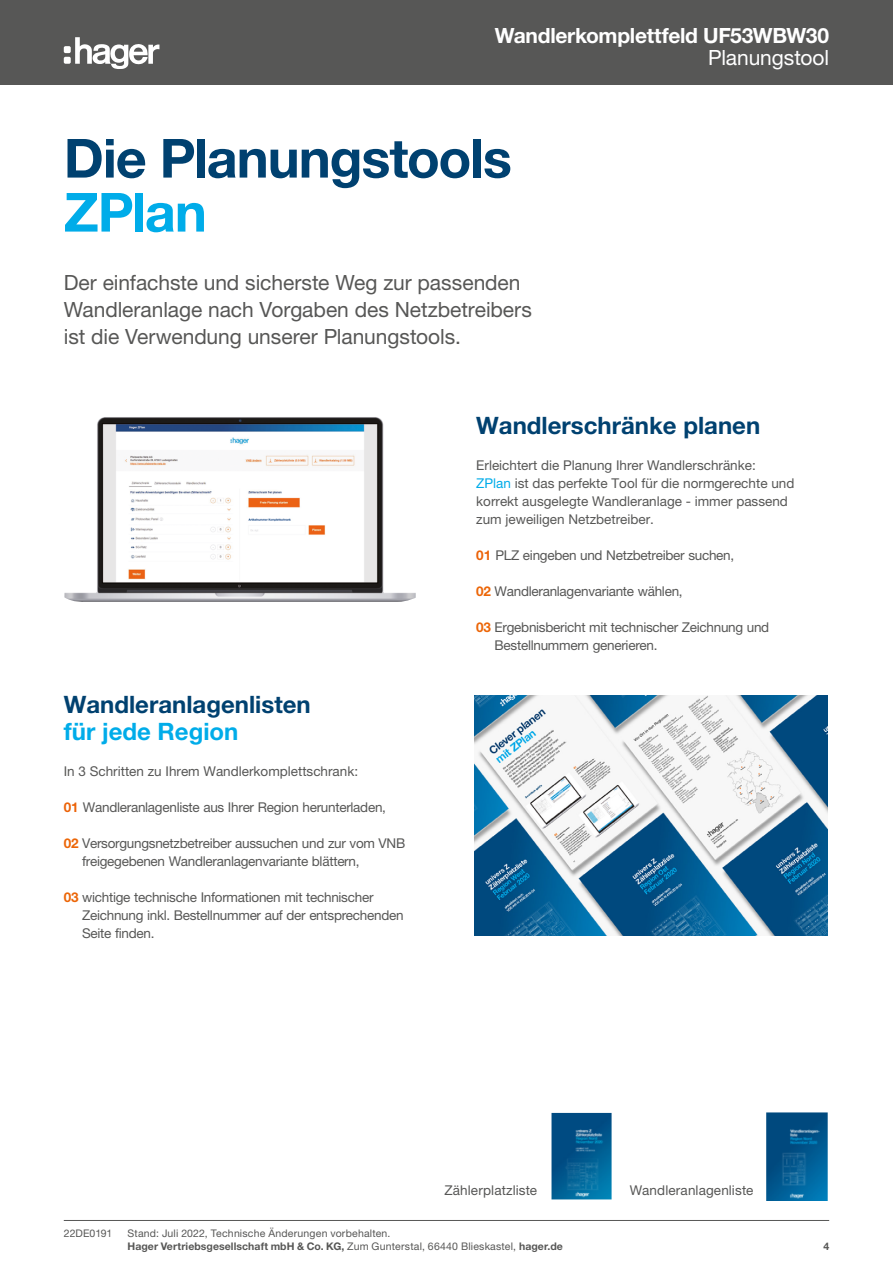
<style>
.page{position:relative;width:893px;height:1263px;background:#fff}
.page>*{position:absolute;margin:0;border:0;box-sizing:border-box;transform-origin:0 0}
.t1{font:700 54px "Helvetica Neue LTW1 G";letter-spacing:-.02em;color:#004170}
.t2{font:700 54px "Helvetica Neue LTW1 G";letter-spacing:-.02em;color:#00ace9}
.t3{font:700 24px "Helvetica Neue LTW1 G";color:#004170}
.t4{font:700 24px "Helvetica Neue LTW1 G";color:#00ace9}
.t5{font:21px/27px "Helvetica Neue LTW1 G";letter-spacing:-.005em;color:#575756}
.t6{font:700 21px "Helvetica Neue LTW1 G";letter-spacing:-.015em;color:#fff}
.t7{font:21px "Helvetica Neue LTW1 G";letter-spacing:-.005em;color:#fff}
.t8{font:13.5px/18px "Helvetica Neue LTW1 G";letter-spacing:-.02em;color:#575756}
.t9{font:13.5px/18px "Helvetica Neue LTW1 G";color:#575756}
.t10{font:13.5px "Helvetica Neue LTW1 G";letter-spacing:.01em;color:#575756}
.t11{font:10.5px/13.5px "Helvetica Neue LTW1 G";letter-spacing:.02em;color:#575756}
.t12{font:10.5px "Helvetica Neue LTW1 G";color:#575756}
.t13{font:700 10.5px "Helvetica Neue LTW1 G";color:#575756}
.s1{font-weight:700;color:#ec6309}
.s2{font-weight:700;color:#ec6608}
.s3{color:#00ace9}
.s4{font-weight:700}
</style>
<div class="page">
<img style="left:64px;top:417px;width:352px;height:185px">
<img style="left:474px;top:695px;width:353px;height:240px">
<div style="left:0;top:0;width:893px;height:85px;background:#575756"></div>
<svg style="left:64px;top:37px;width:95px;height:32px"></svg>
<hr style="left:64px;top:1220px;width:765px;height:1px;background:#575756">
<img style="left:766px;top:1112px;width:62px;height:89px">
<img style="left:551px;top:1112px;width:61px;height:88px">
<h3 class="t6" style="left:495px;top:23px;width:336px">Wandlerkomplettfeld UF53WBW30</h3>
<h3 class="t7" style="left:708px;top:45px;width:123px">Planungstool</h3>
<h1 class="t1" style="left:64px;top:125px;width:450px">Die Planungstools</h1>
<h1 class="t2" style="left:64px;top:179px;width:145px">ZPlan</h1>
<h3 class="t5" style="left:64px;top:269px;width:470px">Der einfachste und sicherste Weg zur passenden<br>Wandleranlage nach Vorgaben des Netzbetreibers ist die Verwendung unserer Planungstools.</h3>
<h2 class="t3" style="left:64px;top:690px;width:249px">Wandleranlagenlisten</h2>
<h2 class="t4" style="left:64px;top:717px;width:176px">für jede Region</h2>
<p class="t9" style="left:64px;top:762px;width:296px">In 3 Schritten zu Ihrem Wandlerkomplettschrank:</p>
<p class="t8" style="left:64px;top:798px;width:324px"><span class="s1">01</span> Wandleranlagenliste aus Ihrer Region herunterladen,</p>
<p class="t8" style="left:82px;top:834px;width:325px;text-indent:-18px"><span class="s2">02</span> Versorgungsnetzbetreiber aussuchen und zur vom VNB freigegebenen Wandleranlagenvariante blättern,</p>
<p class="t8" style="left:82px;top:888px;width:323px;text-indent:-18px"><span class="s2">03</span> wichtige technische Informationen mit technischer<br>Zeichnung inkl. Bestellnummer auf der entsprechenden<br>Seite finden.</p>
<h2 class="t3" style="left:476px;top:411px;width:285px">Wandlerschränke planen</h2>
<p class="t9" style="left:476px;top:456px;width:320px">Erleichtert die Planung Ihrer Wandlerschränke:<br><span class="s3">ZPlan</span> ist das perfekte Tool für die normgerechte und korrekt ausgelegte Wandleranlage - immer passend zum jeweiligen Netzbetreiber.</p>
<p class="t8" style="left:476px;top:546px;width:259px"><span class="s1">01</span> PLZ eingeben und Netzbetreiber suchen,</p>
<p class="t8" style="left:476px;top:582px;width:208px"><span class="s2">02</span> Wandleranlagenvariante wählen,</p>
<p class="t8" style="left:495px;top:618px;width:276px;text-indent:-18px"><span class="s2">03</span> Ergebnisbericht mit technischer Zeichnung und<br>Bestellnummern generieren.</p>
<p class="t10" style="left:444px;top:1181px;width:94px">Zählerplatzliste</p>
<p class="t10" style="left:630px;top:1181px;width:125px">Wandleranlagenliste</p>
<p class="t12" style="left:64px;top:1226px;width:50px">22DE0191</p>
<p class="t11" style="left:128px;top:1226px;width:437px">Stand: Juli 2022, Technische Änderungen vorbehalten.<br><span class="s4">Hager Vertriebsgesellschaft mbH &amp; Co. KG,</span> Zum Gunterstal, 66440 Blieskastel, <span class="s4">hager.de</span></p>
<p class="t13" style="left:823px;top:1240px;width:7px">4</p>
</div>
